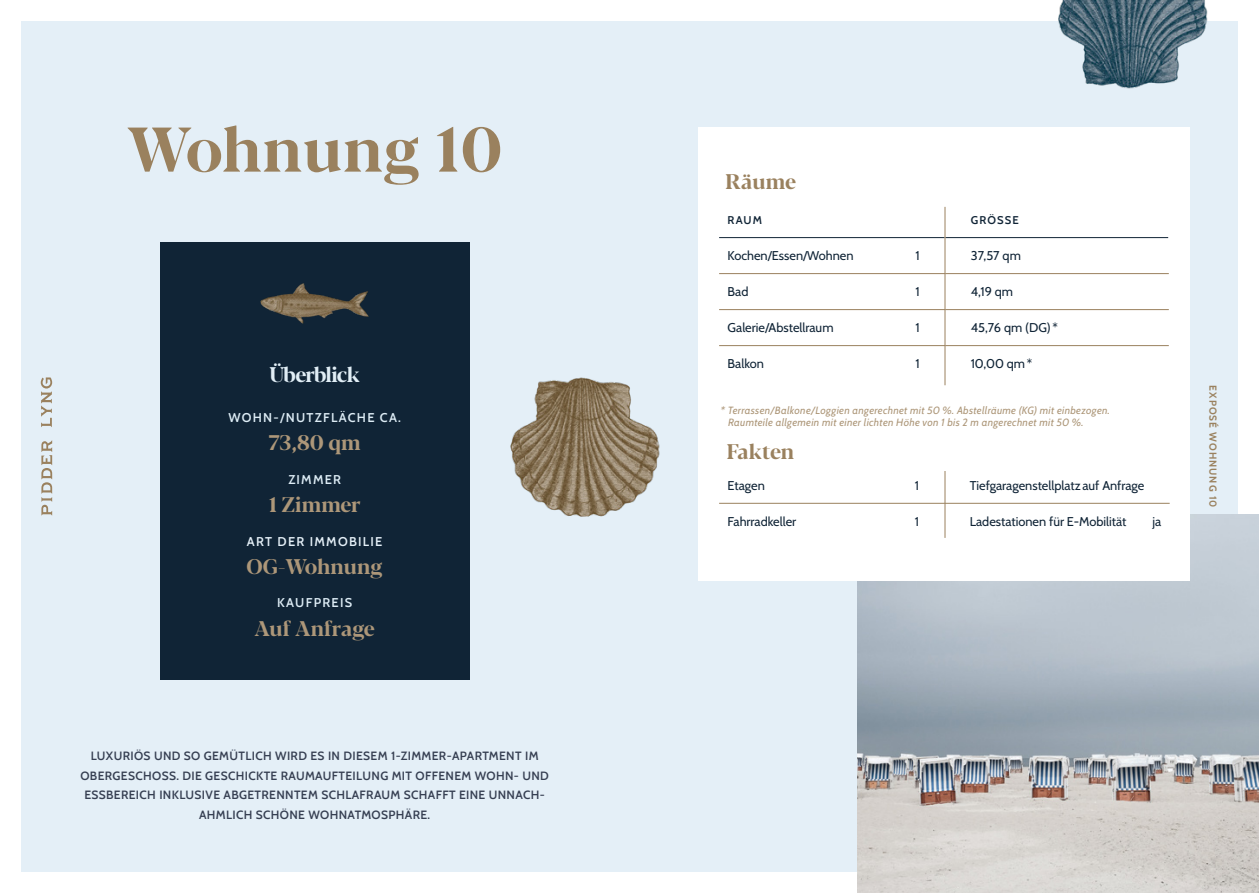
<style>
.page{position:relative;width:1259px;height:893px;background:#fff}
.page>*{position:absolute;margin:0;border:0;box-sizing:border-box;transform-origin:0 0}
.t1{font:700 62.7px "Blacker Pro Dis";letter-spacing:.01em;color:#9a815e}
.t2{font:700 21.15px "Blacker Pro Dis";color:#ad9779}
.t3{font:700 21.15px "Blacker Pro Dis";color:#9a815e}
.t4{font:700 21.15px "Blacker Pro Dis";letter-spacing:-.035em;color:#e1eef6}
.t5{font:12.75px "Cabin";color:#102436}
.t6{font:600 12.75px "Cabin";letter-spacing:.1em;color:#ddecf5}
.t7{font:600 12.75px "Cabin";letter-spacing:.1em;color:#e4eff7}
.t8{font:600 12px/19.5px "Cabin";letter-spacing:.03em;color:#363f52;text-align:center}
.t9{font:600 11.25px "Cabin";letter-spacing:.1em;color:#102436}
.t10{font:italic 10.5px/12.6px "Cabin";letter-spacing:.03em;color:#ad9779}
.t11{font:700 10.2px "Cabin";letter-spacing:.1em;color:#9a815e}
</style>
<div class="page">
<div style="left:21px;top:21px;width:1216px;height:851px;background:#e4eff7"></div>
<div style="left:160px;top:242px;width:310px;height:438px;background:#102436"></div>
<img style="left:510px;top:377px;width:227px;height:204px">
<img style="left:260px;top:283px;width:109px;height:41px">
<img style="left:1058px;top:0;width:180px;height:107px">
<div style="left:698px;top:128px;width:492px;height:357px;background:#fff"></div>
<hr style="left:719px;top:237px;width:225px;height:1px;background:#102436">
<hr style="left:719px;top:273px;width:226px;height:1px;background:#9a815e">
<hr style="left:719px;top:309px;width:226px;height:1px;background:#9a815e">
<hr style="left:719px;top:345px;width:226px;height:1px;background:#9a815e">
<hr style="left:945px;top:237px;width:223px;height:1px;background:#102436">
<hr style="left:945px;top:273px;width:223px;height:1px;background:#9a815e">
<hr style="left:945px;top:309px;width:223px;height:1px;background:#9a815e">
<hr style="left:945px;top:345px;width:223px;height:1px;background:#9a815e">
<hr style="left:944px;top:207px;width:1px;height:178px;background:#9a815e">
<img style="left:857px;top:514px;width:402px;height:379px">
<div style="left:698px;top:415px;width:492px;height:165px;background:#fff"></div>
<hr style="left:719px;top:503px;width:225px;height:1px;background:#9a815e">
<hr style="left:944px;top:503px;width:225px;height:1px;background:#9a815e">
<hr style="left:944px;top:471px;width:1px;height:67px;background:#9a815e">
<svg style="left:41px;top:377px;width:11px;height:50px"></svg>
<svg style="left:41px;top:440px;width:11px;height:75px"></svg>
<h1 class="t1" style="left:127px;top:105px;width:377px">Wohnung 10</h1>
<h2 class="t4" style="left:269px;top:360px;width:92px">Überblick</h2>
<p class="t6" style="left:228px;top:407px;width:174px">WOHN-/NUTZFLÄCHE CA.</p>
<h2 class="t2" style="left:268px;top:428px;width:94px">73,80 qm</h2>
<p class="t6" style="left:288px;top:469px;width:54px">ZIMMER</p>
<h2 class="t2" style="left:269px;top:489px;width:94px">1 Zimmer</h2>
<p class="t7" style="left:247px;top:531px;width:137px">ART DER IMMOBILIE</p>
<h2 class="t2" style="left:247px;top:551px;width:138px">OG-Wohnung</h2>
<p class="t6" style="left:277px;top:593px;width:76px">KAUFPREIS</p>
<h2 class="t2" style="left:254px;top:613px;width:122px">Auf Anfrage</h2>
<p class="t8" style="left:80px;top:745px;width:470px">LUXURIÖS UND SO GEMÜTLICH WIRD ES IN DIESEM 1-ZIMMER-APARTMENT IM OBERGESCHOSS. DIE GESCHICKTE RAUMAUFTEILUNG MIT OFFENEM WOHN- UND ESSBEREICH INKLUSIVE ABGETRENNTEM SCHLAFRAUM SCHAFFT EINE UNNACH-AHMLICH SCHÖNE WOHNATMOSPHÄRE.</p>
<h2 class="t3" style="left:725px;top:166px;width:72px">Räume</h2>
<p class="t9" style="left:727px;top:211px;width:36px">RAUM</p>
<p class="t5" style="left:727px;top:246px;width:127px">Kochen/Essen/Wohnen</p>
<p class="t5" style="left:915px;top:246px;width:6px">1</p>
<p class="t5" style="left:727px;top:282px;width:22px">Bad</p>
<p class="t5" style="left:915px;top:282px;width:6px">1</p>
<p class="t5" style="left:727px;top:318px;width:107px">Galerie/Abstellraum</p>
<p class="t5" style="left:915px;top:318px;width:6px">1</p>
<p class="t5" style="left:727px;top:354px;width:38px">Balkon</p>
<p class="t5" style="left:915px;top:354px;width:6px">1</p>
<p class="t9" style="left:971px;top:211px;width:50px">GRÖSSE</p>
<p class="t5" style="left:971px;top:246px;width:52px">37,57 qm</p>
<p class="t5" style="left:971px;top:282px;width:44px">4,19 qm</p>
<p class="t5" style="left:971px;top:318px;width:88px">45,76 qm (DG) *</p>
<p class="t5" style="left:971px;top:354px;width:63px">10,00 qm*</p>
<p class="t10" style="left:728px;top:403px;width:383px;text-indent:-7px">* Terrassen/Balkone/Loggien angerechnet mit 50 %. Abstellräume (KG) mit einbezogen.<br>Raumteile allgemein mit einer lichten Höhe von 1 bis 2 m angerechnet mit 50 %.</p>
<h2 class="t3" style="left:727px;top:437px;width:69px">Fakten</h2>
<p class="t5" style="left:727px;top:475px;width:39px">Etagen</p>
<p class="t5" style="left:915px;top:475px;width:6px">1</p>
<p class="t5" style="left:727px;top:511px;width:70px">Fahrradkeller</p>
<p class="t5" style="left:915px;top:511px;width:6px">1</p>
<p class="t5" style="left:969px;top:475px;width:176px">Tiefgaragenstellplatz auf Anfrage</p>
<p class="t5" style="left:969px;top:511px;width:158px">Ladestationen für E-Mobilität</p>
<p class="t5" style="left:1152px;top:511px;width:10px">ja</p>
<p class="t11" style="left:1221px;top:385px;width:124px;rotate:90deg">EXPOSÉ WOHNUNG 10</p>
</div>
